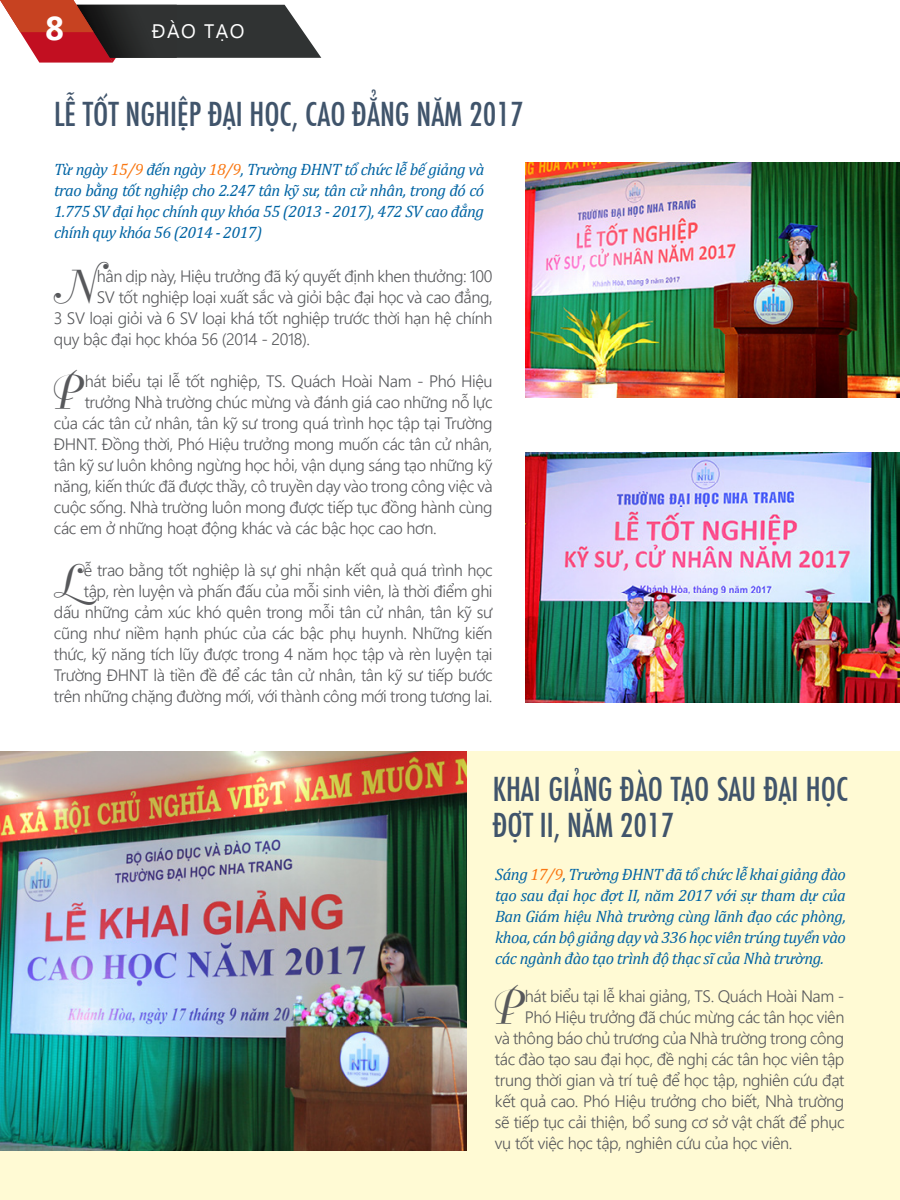
<style>
.page{position:relative;width:900px;height:1200px;background:#fff}
.page>*{position:absolute;margin:0;border:0;box-sizing:border-box;transform-origin:0 0}
.t1{font:46.2px "SFU Belle";color:#57585b}
.t2{font:36px/36px "SFU Function Condensed";color:#40546b}
.t3{font:700 33px "Segoe UI";color:#fff}
.t4{font:19.5px "Segoe UI";letter-spacing:.075em;color:#fff}
.t5{font:300 16.5px/21px "Segoe UI";letter-spacing:-.025em;color:#57585b;text-align:right}
.t6{font:italic 16.5px/21px "Cambria";letter-spacing:-.03em;color:#0064a4;text-align:justify}
.s1{color:#f97712}
</style>
<div class="page">
<svg style="left:0;top:0;width:321px;height:63px"></svg>
<div style="left:0;top:752px;width:900px;height:448px;background:#fffad4"></div>
<img style="left:0;top:752px;width:466px;height:398px">
<img style="left:525px;top:162px;width:375px;height:236px">
<img style="left:525px;top:453px;width:375px;height:249px">
<h3 class="t3" style="left:45px;top:5px;width:20px">8</h3>
<p class="t4" style="left:152px;top:18px;width:94px">ĐÀO TẠO</p>
<h2 class="t2" style="left:54px;top:92px;width:471px">LỄ TỐT NGHIỆP ĐẠI HỌC, CAO ĐẲNG NĂM 2017</h2>
<p class="t6" style="left:54px;top:158px;width:432px">Từ ngày <span class="s1">15/9</span> đến ngày <span class="s1">18/9</span>, Trường ĐHNT tổ chức lễ bế giảng và trao bằng tốt nghiệp cho 2.247 tân kỹ sư, tân cử nhân, trong đó có 1.775 SV đại học chính quy khóa 55 (2013 - 2017), 472 SV cao đẳng chính quy khóa 56 (2014 - 2017)</p>
<h1 class="t1" style="left:50px;top:251px;width:44px">N</h1>
<p class="t5" style="left:97px;top:265px;width:397px">hân dịp này, Hiệu trưởng đã ký quyết định khen thưởng: 100</p>
<p class="t5" style="left:97px;top:286px;width:397px">SV tốt nghiệp loại xuất sắc và giỏi bậc đại học và cao đẳng,</p>
<p class="t5" style="left:54px;top:307px;width:440px">3 SV loại giỏi và 6 SV loại khá tốt nghiệp trước thời hạn hệ chính</p>
<p class="t5" style="left:54px;top:328px;width:258px">quy bậc đại học khóa 56 (2014 - 2018).</p>
<h1 class="t1" style="left:46px;top:356px;width:32px">P</h1>
<p class="t5" style="left:85px;top:370px;width:409px">hát biểu tại lễ tốt nghiệp, TS. Quách Hoài Nam - Phó Hiệu</p>
<p class="t5" style="left:85px;top:391px;width:409px">trưởng Nhà trường chúc mừng và đánh giá cao những nỗ lực</p>
<p class="t5" style="left:54px;top:412px;width:440px">của các tân cử nhân, tân kỹ sư trong quá trình học tập tại Trường</p>
<p class="t5" style="left:54px;top:433px;width:440px">ĐHNT. Đồng thời, Phó Hiệu trưởng mong muốn các tân cử nhân,</p>
<p class="t5" style="left:54px;top:454px;width:440px">tân kỹ sư luôn không ngừng học hỏi, vận dụng sáng tạo những kỹ</p>
<p class="t5" style="left:54px;top:475px;width:440px">năng, kiến thức đã được thầy, cô truyền dạy vào trong công việc và</p>
<p class="t5" style="left:54px;top:496px;width:440px">cuộc sống. Nhà trường luôn mong được tiếp tục đồng hành cùng</p>
<p class="t5" style="left:54px;top:517px;width:384px">các em ở những hoạt động khác và các bậc học cao hơn.</p>
<h1 class="t1" style="left:50px;top:545px;width:28px">L</h1>
<p class="t5" style="left:54px;top:559px;width:440px">ễ trao bằng tốt nghiệp là sự ghi nhận kết quả quá trình học<br>tập, rèn luyện và phấn đấu của mỗi sinh viên, là thời điểm ghi dấu những cảm xúc khó quên trong mỗi tân cử nhân, tân kỹ sư cũng như niềm hạnh phúc của các bậc phụ huynh. Những kiến thức, kỹ năng tích lũy được trong 4 năm học tập và rèn luyện tại Trường ĐHNT là tiền đề để các tân cử nhân, tân kỹ sư tiếp bước trên những chặng đường mới, với thành công mới trong tương lai.</p>
<h2 class="t2" style="left:493px;top:767px;width:357px">KHAI GIẢNG ĐÀO TẠO SAU ĐẠI HỌC<br>ĐỢT II, NĂM 2017</h2>
<p class="t6" style="left:495px;top:863px;width:352px">Sáng <span class="s1">17/9</span>, Trường ĐHNT đã tổ chức lễ khai giảng đào tạo sau đại học đợt II, năm 2017 với sự tham dự của Ban Giám hiệu Nhà trường cùng lãnh đạo các phòng, khoa, cán bộ giảng dạy và 336 học viên trúng tuyển vào các ngành đào tạo trình độ thạc sĩ của Nhà trường.</p>
<h1 class="t1" style="left:487px;top:971px;width:32px">P</h1>
<p class="t5" style="left:525px;top:985px;width:321px">hát biểu tại lễ khai giảng, TS. Quách Hoài Nam -</p>
<p class="t5" style="left:525px;top:1006px;width:321px">Phó Hiệu trưởng đã chúc mừng các tân học viên</p>
<p class="t5" style="left:495px;top:1027px;width:351px">và thông báo chủ trương của Nhà trường trong công</p>
<p class="t5" style="left:495px;top:1048px;width:351px">tác đào tạo sau đại học, đề nghị các tân học viên tập</p>
<p class="t5" style="left:495px;top:1069px;width:351px">trung thời gian và trí tuệ để học tập, nghiên cứu đạt</p>
<p class="t5" style="left:495px;top:1090px;width:351px">kết quả cao. Phó Hiệu trưởng cho biết, Nhà trường</p>
<p class="t5" style="left:495px;top:1111px;width:351px">sẽ tiếp tục cải thiện, bổ sung cơ sở vật chất để phục</p>
<p class="t5" style="left:495px;top:1132px;width:299px">vụ tốt việc học tập, nghiên cứu của học viên.</p>
</div>
